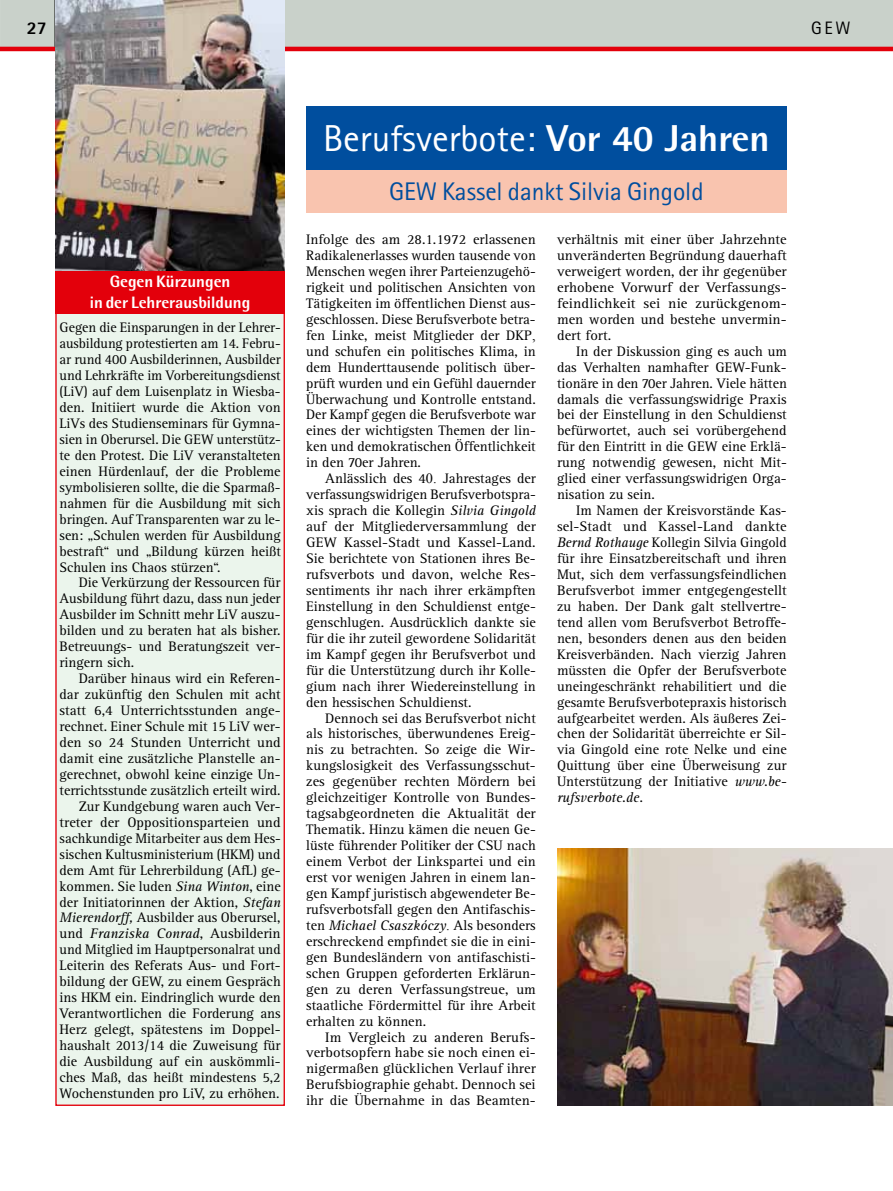
<style>
.page{position:relative;width:893px;height:1191px;background:#fff}
.page>*{position:absolute;margin:0;border:0;box-sizing:border-box;transform-origin:0 0}
.t1{font:37.5px "Rotis Sans Serif Std";color:#fff}
.t2{font:25.5px "Rotis Sans Serif Std";letter-spacing:-.005em;color:#004e9e}
.t3{font:18px "Rotis Sans Serif Std";color:#000}
.t4{font:800 18px "Rotis Sans Serif Std";color:#000}
.t5{font:800 16.5px/21px "Rotis Semi Sans Std";color:#fff;text-align:center}
.t6{font:14.25px/15.9px "Rotis Serif Std";color:#000;text-align:justify}
.s1{font-style:italic}
.s2{font-family:"Rotis Semi Sans Std";font-weight:800}
.s3{font-family:"Times New Roman"}
</style>
<div class="page">
<svg style="left:0;top:0;width:893px;height:51px;background:#cbbfb9"></svg>
<img style="left:557px;top:848px;width:336px;height:258px">
<img style="left:55px;top:0;width:230px;height:271px">
<div style="left:55px;top:310px;width:230px;height:796px;background:#ebf5ec;border:1px solid #e3000b"></div>
<div style="left:55px;top:271px;width:230px;height:42px;background:#e3000b"></div>
<div style="left:306px;top:106px;width:481px;height:64px;background:#004e9e"></div>
<div style="left:306px;top:170px;width:481px;height:43px;background:#f9c4af"></div>
<p class="t4" style="left:27px;top:16px;width:22px">27</p>
<p class="t3" style="left:811px;top:17px;width:27px">gew</p>
<p class="t5" style="left:90px;top:270px;width:162px">Gegen Kürzungen<br>in der Lehrerausbildung</p>
<p class="t6" style="left:60px;top:320px;width:223px">Gegen die Einsparungen in der Lehrer&shy;ausbildung protestierten am 14. Febru&shy;ar rund 400 Ausbilderinnen, Ausbilder und Lehrkräfte im Vorbereitungsdienst (LiV) auf dem Luisenplatz in Wiesba&shy;den. Initiiert wurde die Aktion von LiVs des Studienseminars für Gymna&shy;sien in Oberursel. Die GEW unterstütz&shy;te den Protest. Die LiV veranstalteten einen Hürdenlauf, der die Probleme symbolisieren sollte, die die Sparmaß&shy;nahmen für die Ausbildung mit sich bringen. Auf Transparenten war zu le&shy;sen: „Schulen werden für Ausbildung bestraft“ und „Bildung kürzen heißt Schulen ins Chaos stürzen“.</p>
<p class="t6" style="left:60px;top:575px;width:223px;text-indent:19px">Die Verkürzung der Ressourcen für Ausbildung führt dazu, dass nun jeder Ausbilder im Schnitt mehr LiV auszu&shy;bilden und zu beraten hat als bisher.<br>Betreuungs- und Beratungszeit ver&shy;ringern sich.</p>
<p class="t6" style="left:60px;top:671px;width:223px;text-align:right">Darüber hinaus wird ein Referen&shy;dar zukünftig den Schulen mit acht statt 6,4 Unterrichtsstunden ange&shy;rechnet. Einer Schule mit 15 LiV wer&shy;den so 24 Stunden Unterricht und damit eine zusätzliche Planstelle an&shy;gerechnet, obwohl keine einzige Un&shy;terrichtsstunde zusätzlich erteilt wird.<br>Zur Kundgebung waren auch Ver&shy;treter der Oppositionsparteien und sachkundige Mitarbeiter aus dem Hes&shy;sischen Kultusministerium (HKM) und dem Amt für Lehrerbildung (AfL) ge&shy;kommen. Sie luden <span class="s1">Sina Winton</span>, eine der Initiatorinnen der Aktion, <span class="s1">Stefan Mierendorff,</span> Ausbilder aus Oberursel, und <span class="s1">Franziska Conrad</span>, Ausbilderin und Mitglied im Hauptpersonalrat und Leiterin des Referats Aus- und Fort&shy;bildung der GEW, zu einem Gespräch ins HKM ein. Eindringlich wurde den Verantwortlichen die Forderung ans Herz gelegt, spätestens im Doppel&shy;haushalt 2013/14 die Zuweisung für die Ausbildung auf ein auskömmli&shy;ches Maß, das heißt mindestens 5,2<br>Wochenstunden pro LiV, zu erhöhen.</p>
<h1 class="t1" style="left:323px;top:116px;width:448px">Berufsverbote: <span class="s2">Vor 40 Jahren</span></h1>
<h2 class="t2" style="left:389px;top:176px;width:316px">GEW Kassel dankt Silvia Gingold</h2>
<p class="t6" style="left:306px;top:232px;width:231px">Infolge des am 28.1.1972 erlassenen Radikalenerlasses wurden tausende von Menschen wegen ihrer Parteienzugehö&shy;rigkeit und politischen Ansichten von Tätigkeiten im öffentlichen Dienst aus&shy;geschlossen. Diese Berufsverbote betra&shy;fen Linke, meist Mitglieder der DKP<span class="s3">, </span>und schufen ein politisches Klima, in dem Hunderttausende politisch über&shy;prüft wurden und ein Gefühl dauernder Überwachung und Kontrolle entstand.<br>Der Kampf gegen die Berufsverbote war eines der wichtigsten Themen der lin&shy;ken und demokratischen Öffentlichkeit in den 70er Jahren.</p>
<p class="t6" style="left:306px;top:471px;width:231px;text-indent:19px">Anlässlich des 4<span class="s3">0.</span> Jahrestages der verfassungswidrigen Berufsverbotspra&shy;xis sprach die Kollegin <span class="s1">Silvia Gingold </span>auf der Mitgliederversammlung der GEW Kassel-Stadt und Kassel-Land.<br>Sie berichtete von Stationen ihres Be&shy;rufsverbots und davon, welche Res&shy;sentiments ihr nach ihrer erkämpften Einstellung in den Schuldienst entge&shy;genschlugen. Ausdrücklich dankte sie für die ihr zuteil gewordene Solidarität im Kampf gegen ihr Berufsverbot und für die Unterstützung durch ihr Kolle&shy;gium nach ihrer Wiedereinstellung in den hessischen Schuldienst.</p>
<p class="t6" style="left:306px;top:710px;width:231px;text-indent:19px">Dennoch sei das Berufsverbot nicht als historisches<span class="s3">,</span> überwundenes Ereig&shy;nis zu betrachten. So zeige die Wir&shy;kungslosigkeit des Verfassungsschut&shy;zes gegenüber rechten Mördern bei gleichzeitiger Kontrolle von Bundes&shy;tagsabgeordneten die Aktualität der Thematik. Hinzu kämen die neuen Ge&shy;lüste führender Politiker der CSU nach einem Verbot der Linkspartei und ein erst vor wenigen Jahren in einem lan&shy;gen Kampf juristisch abgewendeter Be&shy;rufsverbotsfall gegen den Antifaschis&shy;ten <span class="s1">Michael Csaszkóczy</span><span class="s3">.</span> Als besonders erschreckend empfindet sie die in eini&shy;gen Bundesländern von antifaschisti&shy;schen Gruppen geforderten Erklärun&shy;gen zu deren Verfassungstreue, um staatliche Fördermittel für ihre Arbeit erhalten zu können.</p>
<p class="t6" style="left:306px;top:1029px;width:231px;text-indent:19px">Im Vergleich zu anderen Berufs&shy;verbotsopfern habe sie noch einen ei&shy;nigermaßen glücklichen Verlauf ihrer Berufsbiographie gehabt. Dennoch sei ihr die Übernahme in das Beamten-</p>
<p class="t6" style="left:557px;top:232px;width:231px">verhältnis mit einer über Jahrzehnte unveränderten Begründung dauerhaft verweigert worden, der ihr gegenüber erhobene Vorwurf der Verfassungs&shy;feindlichkeit sei nie zurückgenom&shy;men worden und bestehe unvermin&shy;dert fort.</p>
<p class="t6" style="left:557px;top:343px;width:231px;text-indent:19px">In der Diskussion ging es auch um das Verhalten namhafter GEW-Funk&shy;tionäre in den 70er Jahren. Viele hätten damals die verfassungswidrige Praxis bei der Einstellung in den Schuldienst befürwortet, auch sei vorübergehend für den Eintritt in die GEW eine Erklä&shy;rung notwendig gewesen, nicht Mit&shy;glied einer verfassungswidrigen Orga&shy;nisation zu sein.</p>
<p class="t6" style="left:557px;top:503px;width:231px;text-indent:19px">Im Namen der Kreisvorstände Kas&shy;sel-Stadt und Kassel-Land dankte <span class="s1">Bernd Rothauge</span> Kollegin Silvia Gingold für ihre Einsatzbereitschaft und ihren Mut, sich dem verfassungsfeindlichen Berufsverbot immer entgegengestellt zu haben. Der Dank galt stellvertre&shy;tend allen vom Berufsverbot Betroffe&shy;nen, besonders denen aus den beiden Kreisverbänden. Nach vierzig Jahren müssten die Opfer der Berufsverbote uneingeschränkt rehabilitiert und die gesamte Berufsverbotepraxis historisch aufgearbeitet werden. Als äußeres Zei&shy;chen der Solidarität überreichte er Sil&shy;via Gingold eine rote Nelke und eine Quittung über eine Überweisung zur Unterstützung der Initiative <span class="s1">www.be&shy;rufsverbote.de.</span></p>
</div>
